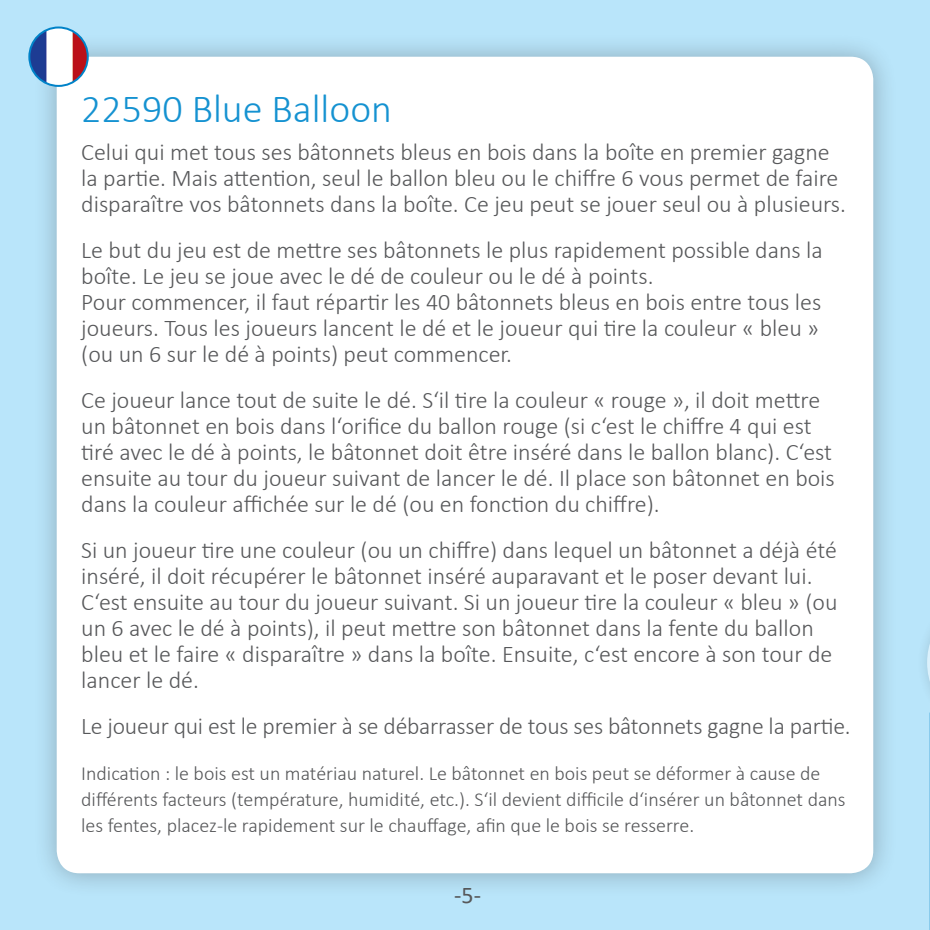
<style>
.page{position:relative;width:930px;height:930px;background:#b9e5fa}
.page>*{position:absolute;margin:0;border:0;box-sizing:border-box;transform-origin:0 0}
.t1{font:300 40px "Calibri";color:#1592d1}
.t2{font:300 24px/26px "Calibri";color:#57585a}
.t3{font:24px "Calibri";color:#57585a}
.t4{font:300 20px/26px "Calibri";color:#57585a}
</style>
<div class="page">
<svg style="left:927px;top:637px;width:3px;height:19px"></svg>
<div style="left:33px;top:33px;width:865px;height:865px;background:#231f20;opacity:.3"></div>
<div style="left:57px;top:57px;width:816px;height:816px;background:#fff;border-radius:23px"></div>
<img style="left:29px;top:27px;width:59px;height:59px;border-radius:29px">
<div style="left:28px;top:26px;width:61px;height:61px;border:2px solid #0082c8;border-radius:50%"></div>
<svg style="left:873px;top:656px;width:57px;height:56px"></svg>
<svg style="left:746px;top:712px;width:184px;height:218px"></svg>
<p class="t1" style="left:81px;top:84px;width:312px">22590 Blue Balloon</p>
<p class="t2" style="left:81px;top:139px;width:759px">Celui qui met tous ses bâtonnets bleus en bois dans la boîte en premier gagne la partie. Mais attention, seul le ballon bleu ou le chiffre 6 vous permet de faire</p>
<p class="t2" style="left:81px;top:191px;width:766px">disparaître vos bâtonnets dans la boîte. Ce jeu peut se jouer seul ou à plusieurs.</p>
<p class="t2" style="left:81px;top:237px;width:743px">Le but du jeu est de mettre ses bâtonnets le plus rapidement possible dans la boîte. Le jeu se joue avec le dé de couleur ou le dé à points.</p>
<p class="t2" style="left:81px;top:289px;width:741px">Pour commencer, il faut répartir les 40 bâtonnets bleus en bois entre tous les joueurs. Tous les joueurs lancent le dé et le joueur qui tire la couleur « bleu »</p>
<p class="t2" style="left:81px;top:341px;width:432px">(ou un 6 sur le dé à points) peut commencer.</p>
<p class="t2" style="left:81px;top:387px;width:755px">Ce joueur lance tout de suite le dé. S‘il tire la couleur « rouge », il doit mettre un bâtonnet en bois dans l‘orifice du ballon rouge (si c‘est le chiffre 4 qui est tiré avec le dé à points, le bâtonnet doit être inséré dans le ballon blanc). C‘est ensuite au tour du joueur suivant de lancer le dé. Il place son bâtonnet en bois dans la couleur affichée sur le dé (ou en fonction du chiffre).</p>
<p class="t2" style="left:81px;top:537px;width:758px">Si un joueur tire une couleur (ou un chiffre) dans lequel un bâtonnet a déjà été inséré, il doit récupérer le bâtonnet inséré auparavant et le poser devant lui.<br>C‘est ensuite au tour du joueur suivant. Si un joueur tire la couleur « bleu » (ou un 6 avec le dé à points), il peut mettre son bâtonnet dans la fente du ballon bleu et le faire « disparaître » dans la boîte. Ensuite, c‘est encore à son tour de lancer le dé.</p>
<p class="t2" style="left:81px;top:713px;width:771px">Le joueur qui est le premier à se débarrasser de tous ses bâtonnets gagne la partie.</p>
<p class="t4" style="left:81px;top:760px;width:766px">Indication : le bois est un matériau naturel. Le bâtonnet en bois peut se déformer à cause de différents facteurs (température, humidité, etc.). S‘il devient difficile d‘insérer un bâtonnet dans les fentes, placez-le rapidement sur le chauffage, afin que le bois se resserre.</p>
<p class="t3" style="left:454px;top:878px;width:28px">-5-</p>
</div>
